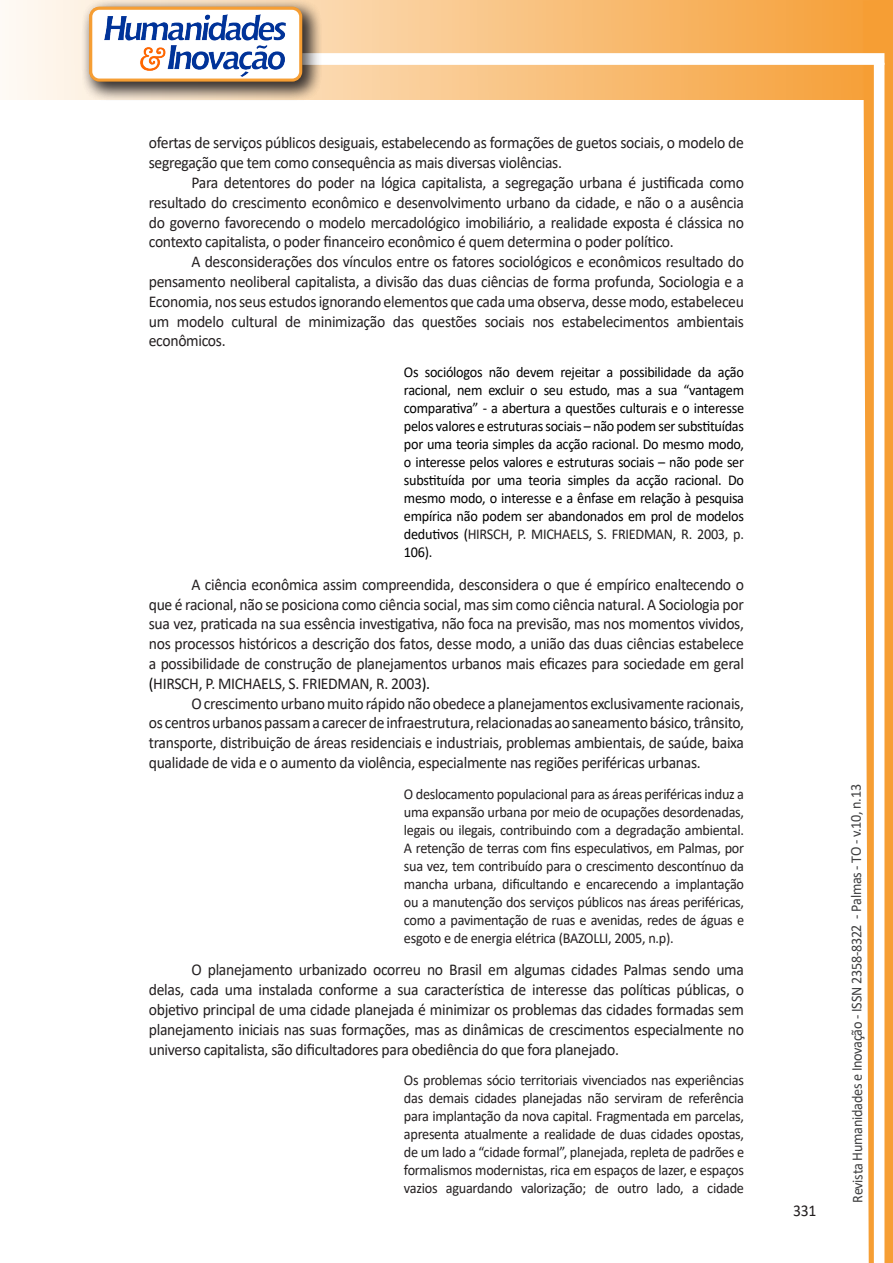
<style>
.page{position:relative;width:893px;height:1263px;background:#fff}
.page>*{position:absolute;margin:0;border:0;box-sizing:border-box;transform-origin:0 0}
.texto{font:16.5px/19.8px "Calibri";letter-spacing:-.02em;color:#231f20;text-align:justify;scale:.95 1}
.citacao{font:15px/18px "Calibri";letter-spacing:-.02em;color:#231f20;text-align:justify;scale:.95 1}
.citacao-2{font:15px/18px "Calibri";letter-spacing:-.02em;color:#000;text-align:justify;scale:.95 1}
.t1{font:15px "Calibri";letter-spacing:-.025em;color:#3e3e3f;scale:.95 1}
.s1{color:#231f20}
.s2{color:#000}
</style>
<div class="page">
<svg style="left:5px;top:0;width:858px;height:100px;background:#f9c484"></svg>
<div style="left:302px;top:53px;width:582px;height:12px;background:#fff;border:2px solid #fff"></div>
<svg style="left:863px;top:0;width:30px;height:1263px"></svg>
<div style="left:81px;top:0;width:241px;height:102px;background:#231f20;opacity:.75"></div>
<div style="left:91px;top:8px;width:210px;height:72px;background:#fff;border-radius:9px"></div>
<img style="left:104px;top:14px;width:181px;height:62px">
<div style="left:89px;top:7px;width:213px;height:75px;border:3px solid #f69e34;border-radius:9px"></div>
<p class="texto" style="left:149px;top:133px;width:628px">ofertas de serviços públicos desiguais, estabelecendo as formações de guetos sociais, o modelo de segregação que tem como consequência as mais diversas violências.</p>
<p class="texto" style="left:149px;top:172px;width:628px;text-indent:43px">Para detentores do poder na lógica capitalista, a segregação urbana é justificada como resultado do crescimento econômico e desenvolvimento urbano da cidade, e não o a ausência do governo favorecendo o modelo mercadológico imobiliário, a realidade exposta é clássica no contexto capitalista, o poder financeiro econômico é quem determina o poder político.</p>
<p class="texto" style="left:149px;top:251px;width:628px;text-indent:43px">A desconsiderações dos vínculos entre os fatores sociológicos e econômicos resultado do pensamento neoliberal capitalista, a divisão das duas ciências de forma profunda, Sociologia e a Economia, nos seus estudos ignorando elementos que cada uma observa, desse modo, estabeleceu um modelo cultural de minimização das questões sociais nos estabelecimentos ambientais econômicos.</p>
<p class="citacao-2" style="left:404px;top:363px;width:360px">Os sociólogos não devem rejeitar a possibilidade da ação racional, nem excluir o seu estudo, mas a sua “vantagem comparativa” - a abertura a questões culturais e o interesse pelos valores e estruturas sociais – não podem ser substituídas por uma teoria simples da acção racional. Do mesmo modo, o interesse pelos valores e estruturas sociais – não pode ser substituída por uma teoria simples da acção racional. Do mesmo modo, o interesse e a ênfase em relação à pesquisa empírica não podem ser abandonados em prol de modelos dedutivos (<span class="s1">HIRSCH, P. MICHAELS, S. FRIEDMAN, R. 2003, p.<br></span>106).</p>
<p class="texto" style="left:149px;top:574px;width:628px;text-indent:43px">A ciência econômica assim compreendida, desconsidera o que é empírico enaltecendo o que é racional, não se posiciona como ciência social, mas sim como ciência natural. A Sociologia por sua vez, praticada na sua essência investigativa, não foca na previsão, mas nos momentos vividos, nos processos históricos a descrição dos fatos, desse modo, a união das duas ciências estabelece a possibilidade de construção de planejamentos urbanos mais eficazes para sociedade em geral <span class="s2">(</span>HIRSCH, P. MICHAELS, S. FRIEDMAN, R. 2003<span class="s2">).</span></p>
<p class="texto" style="left:149px;top:693px;width:628px;text-indent:43px">O crescimento urbano muito rápido não obedece a planejamentos exclusivamente racionais, os centros urbanos passam a carecer de infraestrutura, relacionadas ao saneamento básico, trânsito, transporte, distribuição de áreas residenciais e industriais, problemas ambientais, de saúde, baixa qualidade de vida e o aumento da violência, especialmente nas regiões periféricas urbanas.</p>
<p class="citacao" style="left:404px;top:784px;width:360px">O deslocamento populacional para as áreas periféricas induz a uma expansão urbana por meio de ocupações desordenadas, legais ou ilegais, contribuindo com a degradação ambiental.<br>A retenção de terras com fins especulativos, em Palmas, por sua vez, tem contribuído para o crescimento descontínuo da mancha urbana, dificultando e encarecendo a implantação ou a manutenção dos serviços públicos nas áreas periféricas, como a pavimentação de ruas e avenidas, redes de águas e esgoto e de energia elétrica (BAZOLLI, 2005, n.p).</p>
<p class="texto" style="left:149px;top:959px;width:628px;text-indent:43px">O planejamento urbanizado ocorreu no Brasil em algumas cidades Palmas sendo uma delas, cada uma instalada conforme a sua característica de interesse das políticas públicas, o objetivo principal de uma cidade planejada é minimizar os problemas das cidades formadas sem planejamento iniciais nas suas formações, mas as dinâmicas de crescimentos especialmente no universo capitalista, são dificultadores para obediência do que fora planejado.</p>
<p class="citacao" style="left:404px;top:1071px;width:360px">Os problemas sócio territoriais vivenciados nas experiências das demais cidades planejadas não serviram de referência para implantação da nova capital. Fragmentada em parcelas, apresenta atualmente a realidade de duas cidades opostas, de um lado a “cidade formal”, planejada, repleta de padrões e formalismos modernistas, rica em espaços de lazer, e espaços vazios aguardando valorização; de outro lado, a cidade</p>
<p class="texto" style="left:793px;top:1200px;width:26px">331</p>
<p class="t1" style="left:846px;top:1203px;width:442px;rotate:-90deg">Revista Humanidades e Inovação - ISSN 2358-8322 - Palmas - TO - v.10, n.13</p>
</div>
